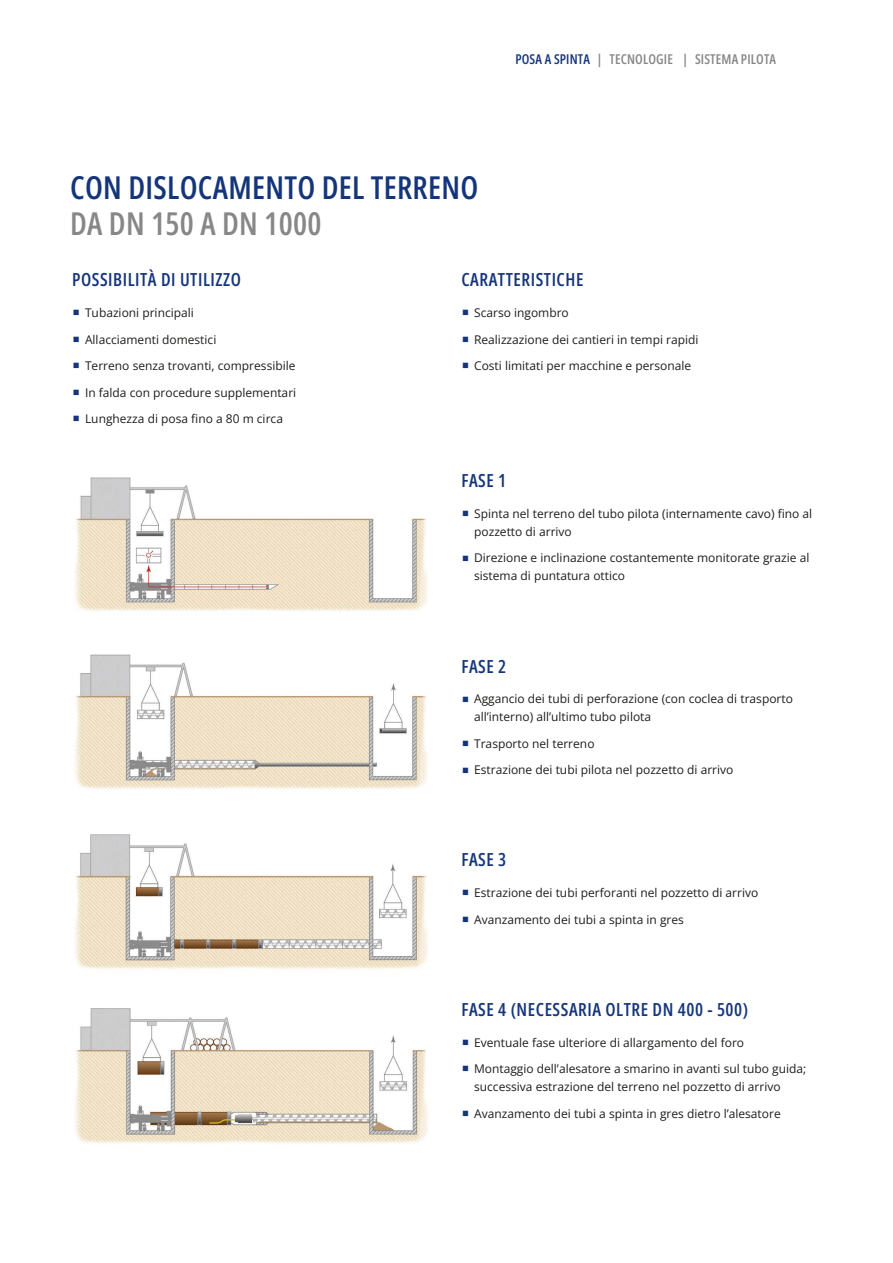
<style>
.page{position:relative;width:893px;height:1263px;background:#fff}
.page>*{position:absolute;margin:0;border:0;box-sizing:border-box;transform-origin:0 0}
.t1{font:600 31.5px "Open Sans Condensed";letter-spacing:.01em;color:#15357b}
.t2{font:600 31.5px "Open Sans Condensed";letter-spacing:.01em;color:#878787}
.t3{font:600 18px "Open Sans Condensed";letter-spacing:.03em;color:#15357b}
.t4{font:600 13.5px "Open Sans Condensed";letter-spacing:.01em;color:#878787}
.t5{font:12px/18px "Open Sans";color:#1d1d1b}
.s1{color:#15357b}
</style>
<div class="page">
<img style="left:75px;top:654px;width:353px;height:135px">
<img style="left:74px;top:477px;width:354px;height:134px">
<img style="left:74px;top:834px;width:354px;height:135px">
<img style="left:75px;top:1008px;width:353px;height:136px">
<p class="t4" style="left:515px;top:50px;width:262px"><span class="s1">POSA A SPINTA</span> | TECNOLOGIE | SISTEMA PILOTA</p>
<h1 class="t1" style="left:70px;top:166px;width:410px">CON DISLOCAMENTO DEL TERRENO</h1>
<h1 class="t2" style="left:70px;top:202px;width:253px">DA DN 150 A DN 1000</h1>
<h2 class="t3" style="left:72px;top:268px;width:170px">POSSIBILITÀ DI UTILIZZO</h2>
<p class="t5" style="left:85px;top:304px;width:110px">Tubazioni principali</p>
<p class="t5" style="left:85px;top:330px;width:133px">Allacciamenti domestici</p>
<p class="t5" style="left:85px;top:357px;width:212px">Terreno senza trovanti, compressibile</p>
<p class="t5" style="left:85px;top:383px;width:213px">In falda con procedure supplementari</p>
<p class="t5" style="left:85px;top:410px;width:199px">Lunghezza di posa fino a 80 m circa</p>
<h2 class="t3" style="left:461px;top:268px;width:124px">CARATTERISTICHE</h2>
<p class="t5" style="left:474px;top:304px;width:96px">Scarso ingombro</p>
<p class="t5" style="left:474px;top:330px;width:226px">Realizzazione dei cantieri in tempi rapidi</p>
<p class="t5" style="left:474px;top:357px;width:219px">Costi limitati per macchine e personale</p>
<h2 class="t3" style="left:461px;top:468px;width:46px">FASE 1</h2>
<p class="t5" style="left:474px;top:504px;width:340px">Spinta nel terreno del tubo pilota (internamente cavo) fino al pozzetto di arrivo</p>
<p class="t5" style="left:474px;top:549px;width:337px">Direzione e inclinazione costantemente monitorate grazie al sistema di puntatura ottico</p>
<h2 class="t3" style="left:461px;top:654px;width:46px">FASE 2</h2>
<p class="t5" style="left:474px;top:690px;width:320px">Aggancio dei tubi di perforazione (con coclea di trasporto all’interno) all’ultimo tubo pilota</p>
<p class="t5" style="left:474px;top:734px;width:122px">Trasporto nel terreno</p>
<p class="t5" style="left:474px;top:761px;width:261px">Estrazione dei tubi pilota nel pozzetto di arrivo</p>
<h2 class="t3" style="left:461px;top:847px;width:46px">FASE 3</h2>
<p class="t5" style="left:474px;top:883px;width:286px">Estrazione dei tubi perforanti nel pozzetto di arrivo</p>
<p class="t5" style="left:474px;top:910px;width:211px">Avanzamento dei tubi a spinta in gres</p>
<h2 class="t3" style="left:461px;top:997px;width:288px">FASE 4 (NECESSARIA OLTRE DN 400 - 500)</h2>
<p class="t5" style="left:474px;top:1033px;width:271px">Eventuale fase ulteriore di allargamento del foro</p>
<p class="t5" style="left:474px;top:1059px;width:334px">Montaggio dell’alesatore a smarino in avanti sul tubo guida; successiva estrazione del terreno nel pozzetto di arrivo</p>
<p class="t5" style="left:474px;top:1104px;width:308px">Avanzamento dei tubi a spinta in gres dietro l’alesatore</p>
</div>
